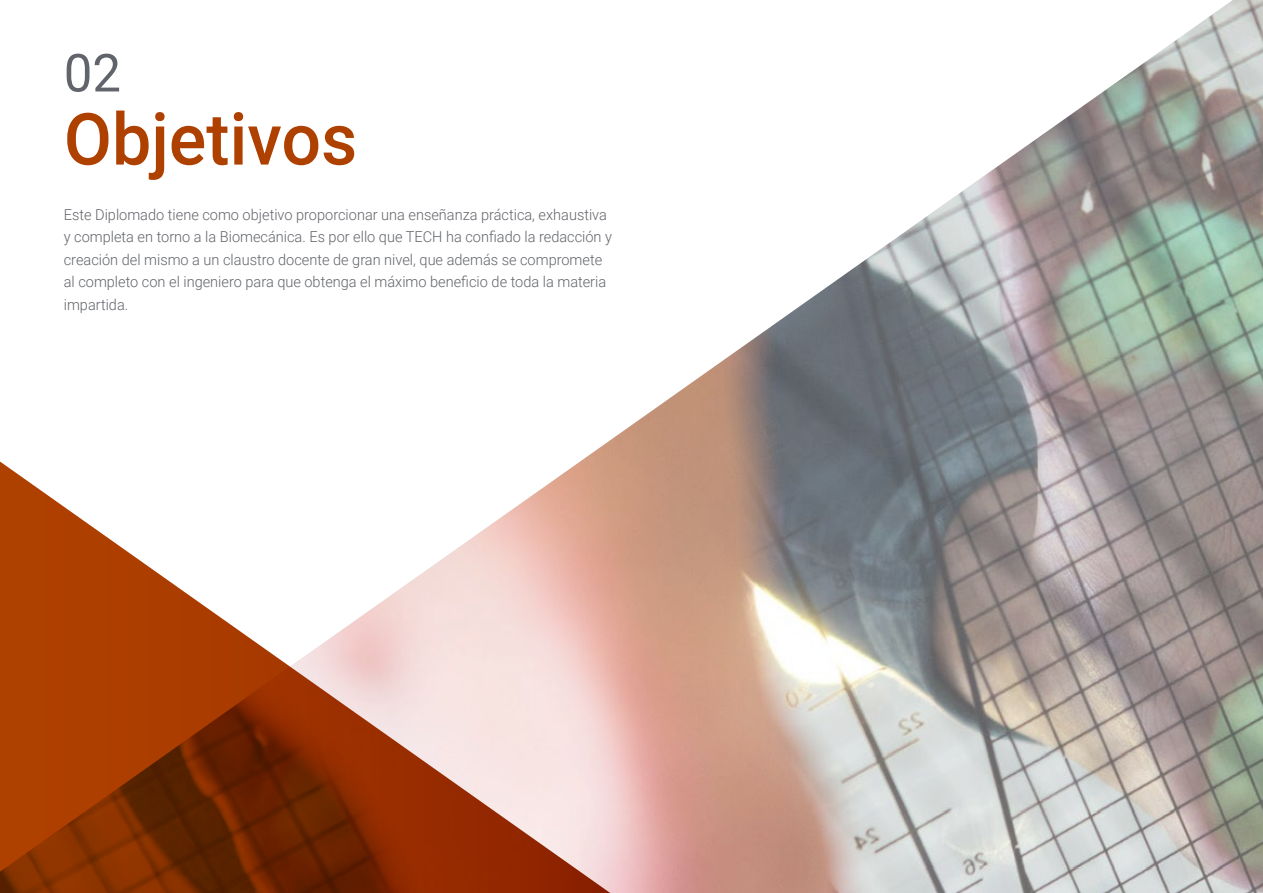
<style>
.page{position:relative;width:1263px;height:893px;background:#fff}
.page>*{position:absolute;margin:0;border:0;box-sizing:border-box;transform-origin:0 0}
.t1{font:500 72px "Roboto";color:#ae4000}
.t2{font:52.5px "Roboto";color:#61646a}
.t3{font:300 15px/22.5px "Roboto";color:#61646a}
</style>
<div class="page">
<img style="left:602px;top:0;width:661px;height:893px">
<svg style="left:0;top:446px;width:640px;height:447px"></svg>
<h2 class="t2" style="left:64px;top:36px;width:59px">02</h2>
<h1 class="t1" style="left:64px;top:89px;width:295px">Objetivos</h1>
<p class="t3" style="left:64px;top:202px;width:550px">Este Diplomado tiene como objetivo proporcionar una enseñanza práctica, exhaustiva y completa en torno a la Biomecánica. Es por ello que TECH ha confiado la redacción y creación del mismo a un claustro docente de gran nivel, que además se compromete al completo con el ingeniero para que obtenga el máximo beneficio de toda la materia impartida.</p>
</div>
